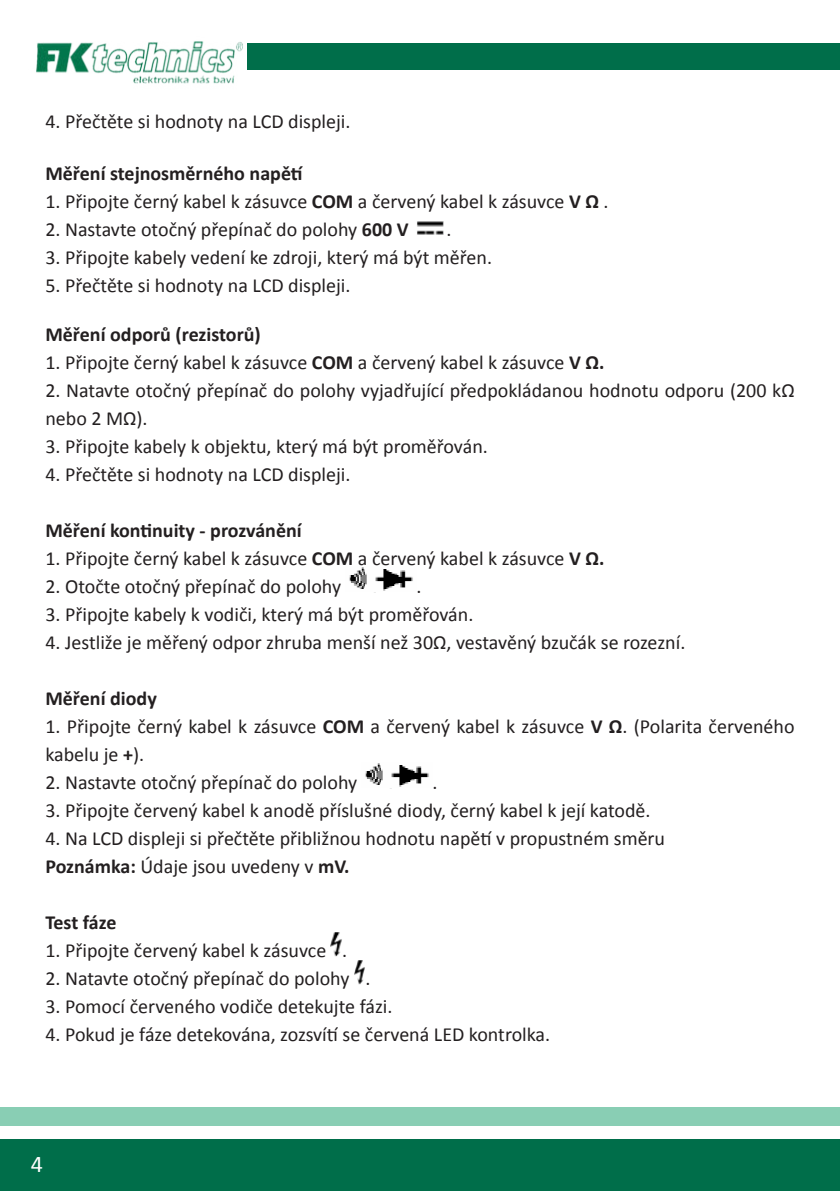
<style>
.page{position:relative;width:840px;height:1191px;background:#fff}
.page>*{position:absolute;margin:0;border:0;box-sizing:border-box;transform-origin:0 0}
.t1{font:24px "Calibri";color:#fff}
.t2{font:20px/28px "Calibri";color:#231f20}
.t3{font:700 20px "Calibri";color:#231f20}
.s1{font-weight:700}
</style>
<div class="page">
<img style="left:36px;top:41px;width:207px;height:43px">
<div style="left:0;top:1140px;width:839px;height:51px;background:#006e4a"></div>
<div style="left:0;top:1107px;width:839px;height:18px;background:#89ceb4"></div>
<div style="left:247px;top:44px;width:592px;height:26px;background:#006e4a"></div>
<img style="left:417px;top:221px;width:27px;height:14px">
<img style="left:349px;top:567px;width:64px;height:24px">
<img style="left:365px;top:763px;width:64px;height:24px">
<img style="left:331px;top:932px;width:11px;height:24px">
<img style="left:354px;top:960px;width:11px;height:24px">
<p class="t2" style="left:45px;top:108px;width:306px">4. Přečtěte si hodnoty na LCD displeji.</p>
<p class="t3" style="left:45px;top:161px;width:259px">Měření stejnosměrného napětí</p>
<p class="t2" style="left:45px;top:188px;width:564px">1. Připojte černý kabel k zásuvce <span class="s1">COM</span> a červený kabel k zásuvce <span class="s1">V Ω</span> .</p>
<p class="t2" style="left:45px;top:216px;width:364px">2. Nastavte otočný přepínač do polohy <span class="s1">600 V</span></p>
<p class="t2" style="left:446px;top:216px;width:7px">.</p>
<p class="t2" style="left:45px;top:244px;width:448px">3. Připojte kabely vedení ke zdroji, který má být měřen.</p>
<p class="t2" style="left:45px;top:272px;width:306px">5. Přečtěte si hodnoty na LCD displeji.</p>
<p class="t3" style="left:45px;top:321px;width:217px">Měření odporů (rezistorů)</p>
<p class="t2" style="left:45px;top:348px;width:560px">1. Připojte černý kabel k zásuvce <span class="s1">COM</span> a červený kabel k zásuvce <span class="s1">V Ω.</span></p>
<p class="t2" style="left:45px;top:376px;width:750px">2. Natavte otočný přepínač do polohy vyjadřující předpokládanou hodnotu odporu (200 kΩ nebo 2 MΩ).</p>
<p class="t2" style="left:45px;top:432px;width:443px">3. Připojte kabely k objektu, který má být proměřován.</p>
<p class="t2" style="left:45px;top:460px;width:306px">4. Přečtěte si hodnoty na LCD displeji.</p>
<p class="t3" style="left:45px;top:517px;width:258px">Měření kontinuity - prozvánění</p>
<p class="t2" style="left:45px;top:544px;width:560px">1. Připojte černý kabel k zásuvce <span class="s1">COM</span> a červený kabel k zásuvce <span class="s1">V Ω.</span></p>
<p class="t2" style="left:45px;top:572px;width:297px">2. Otočte otočný přepínač do polohy</p>
<p class="t2" style="left:416px;top:572px;width:7px">.</p>
<p class="t2" style="left:45px;top:600px;width:429px">3. Připojte kabely k vodiči, který má být proměřován.</p>
<p class="t2" style="left:45px;top:628px;width:641px">4. Jestliže je měřený odpor zhruba menší než 30Ω, vestavěný bzučák se rozezní.</p>
<p class="t3" style="left:45px;top:685px;width:113px">Měření diody</p>
<p class="t2" style="left:45px;top:712px;width:750px">1. Připojte černý kabel k zásuvce <span class="s1">COM</span> a červený kabel k zásuvce <span class="s1">V Ω</span>. (Polarita červeného kabelu je <span class="s1">+</span>).</p>
<p class="t2" style="left:45px;top:768px;width:313px">2. Nastavte otočný přepínač do polohy</p>
<p class="t2" style="left:432px;top:768px;width:7px">.</p>
<p class="t2" style="left:45px;top:796px;width:606px">3. Připojte červený kabel k anodě příslušné diody, černý kabel k její katodě.</p>
<p class="t2" style="left:45px;top:824px;width:621px">4. Na LCD displeji si přečtěte přibližnou hodnotu napětí v propustném směru<br><span class="s1">Poznámka:</span> Údaje jsou uvedeny v <span class="s1">mV.</span></p>
<p class="t3" style="left:45px;top:909px;width:72px">Test fáze</p>
<p class="t2" style="left:45px;top:936px;width:303px">1. Připojte červený kabel k zásuvce .</p>
<p class="t2" style="left:45px;top:964px;width:326px">2. Natavte otočný přepínač do polohy .</p>
<p class="t2" style="left:45px;top:992px;width:348px">3. Pomocí červeného vodiče detekujte fázi.</p>
<p class="t2" style="left:45px;top:1020px;width:506px">4. Pokud je fáze detekována, zozsvítí se červená LED kontrolka.</p>
<p class="t1" style="left:31px;top:1149px;width:14px">4</p>
</div>
